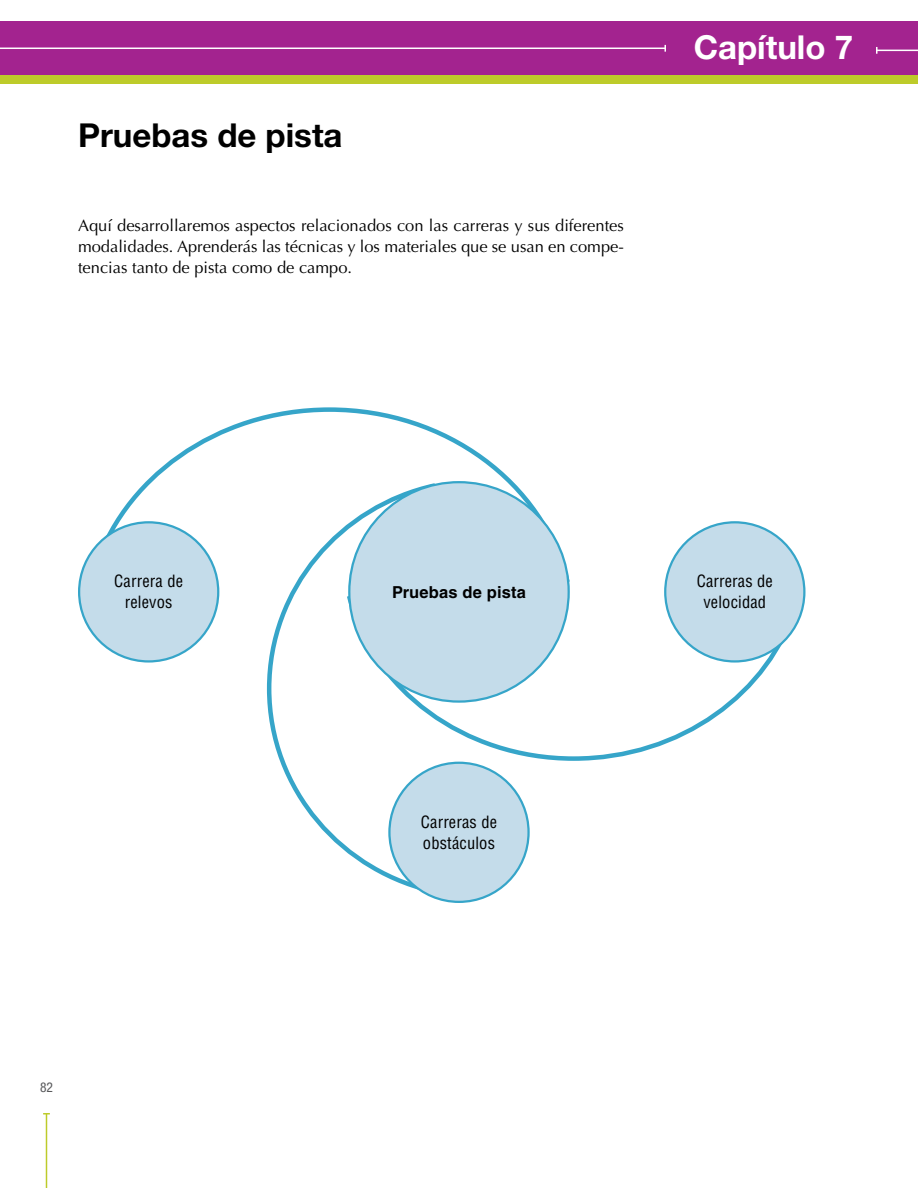
<style>
.page{position:relative;width:918px;height:1188px;background:#fff}
.page>*{position:absolute;margin:0;border:0;box-sizing:border-box;transform-origin:0 0}
.t1{font:700 33px "Helvetica Neue LT Std";color:#000}
.t2{font:700 33px "Helvetica Neue LT Std";color:#fff}
.t3{font:16.5px/21px "Optima LT Std";color:#000;text-align:justify}
.t4{font:condensed 16.5px/21px "Helvetica LT Std";letter-spacing:.01em;color:#000;text-align:center}
.t5{font:700 16.5px "Helvetica LT Std";letter-spacing:.01em;color:#000}
.t6{font:condensed 13.5px "Helvetica Neue LT Std";color:#58595b}
</style>
<div class="page">
<hr style="left:46px;top:1114px;width:1px;height:74px;background:#bdcb2a">
<svg style="left:486px;top:600px;width:317px;height:161px"></svg>
<svg style="left:85px;top:407px;width:485px;height:185px"></svg>
<svg style="left:265px;top:480px;width:221px;height:421px"></svg>
<div style="left:389px;top:763px;width:140px;height:139px;background:#c4dcea;border-radius:50%"></div>
<div style="left:349px;top:482px;width:220px;height:220px;background:#c4dcea;border-radius:50%"></div>
<div style="left:79px;top:522px;width:139px;height:139px;background:#c4dcea;border-radius:50%"></div>
<div style="left:665px;top:522px;width:139px;height:139px;background:#c4dcea;border-radius:50%"></div>
<div style="left:0;top:72px;width:918px;height:12px;background:#bdcb2a"></div>
<div style="left:0;top:21px;width:918px;height:54px;background:#a3238f"></div>
<hr style="left:0;top:48px;width:665px;height:1px;background:#fff">
<svg style="left:664px;top:45px;width:2px;height:7px"></svg>
<hr style="left:877px;top:50px;width:41px;height:1px;background:#fff">
<svg style="left:876px;top:47px;width:2px;height:7px"></svg>
<h1 class="t1" style="left:78px;top:115px;width:266px">Pruebas de pista</h1>
<p class="t3" style="left:78px;top:215px;width:547px">Aquí desarrollaremos aspectos relacionados con las carreras y sus diferentes modalidades. Aprenderás las técnicas y los materiales que se usan en compe&shy;tencias tanto de pista como de campo.</p>
<h1 class="t2" style="left:694px;top:27px;width:161px">Capítulo 7</h1>
<p class="t4" style="left:114px;top:571px;width:70px">Carrera de relevos</p>
<p class="t4" style="left:697px;top:571px;width:78px">Carreras de velocidad</p>
<p class="t5" style="left:392px;top:582px;width:135px">pruebas de pista</p>
<p class="t4" style="left:421px;top:811px;width:78px;text-align:left">Carreras de obstáculos</p>
<p class="t6" style="left:40px;top:1079px;width:14px">82</p>
</div>
